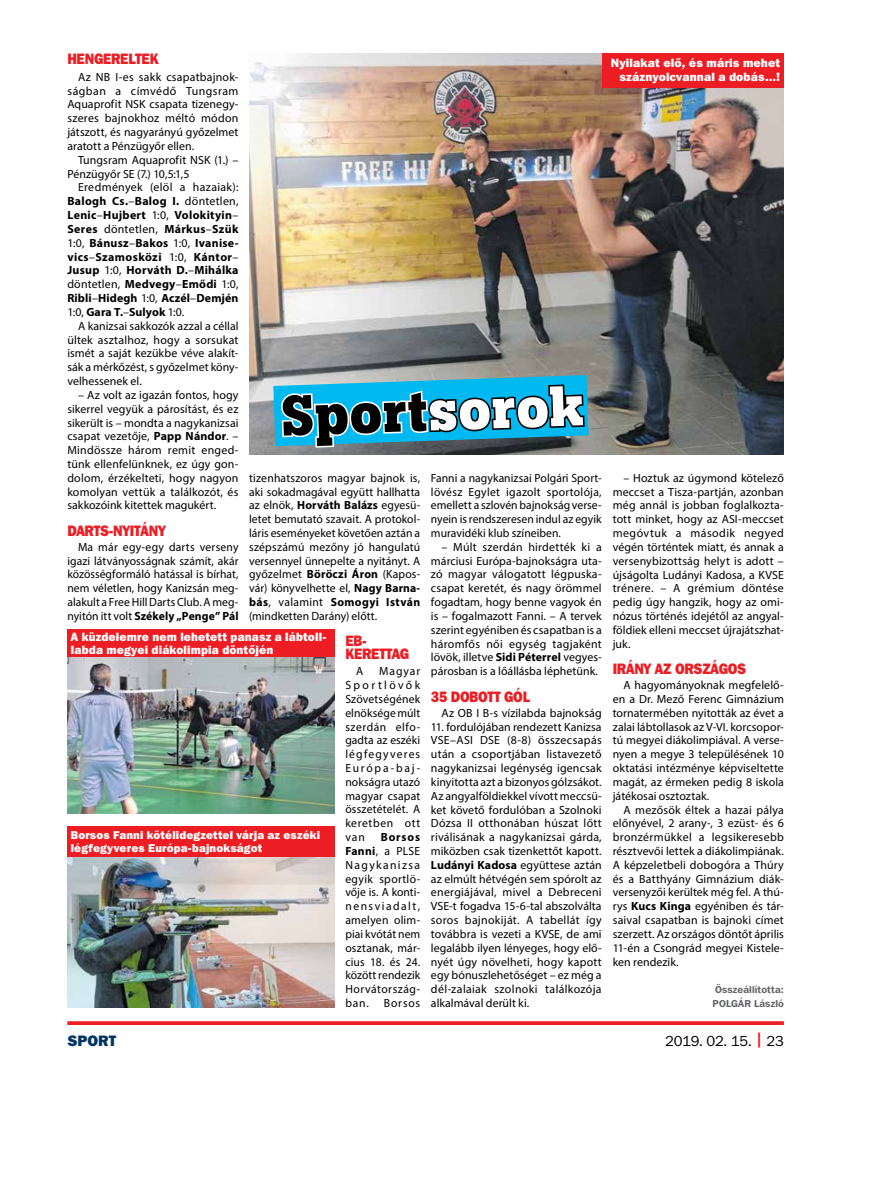
<style>
.page{position:relative;width:885px;height:1191px;background:#fff}
.page>*{position:absolute;margin:0;border:0;box-sizing:border-box;transform-origin:0 0}
.t1{font:700 56.25px "Boton PFL";color:#000}
.t2{font:15px/12.5px "Franklin Gothic Hv PFL";letter-spacing:-.02em;color:#ed1d24;scale:.9 1}
.t3{font:15px "Franklin Gothic PFL";letter-spacing:-.015em;color:#000}
.t4{font:15px "Franklin Gothic Hv PFL";letter-spacing:.005em;color:#003663}
.t5{font:11.88px/13.9px "Myriad Pro";letter-spacing:.005em;color:#000;text-align:justify}
.t6{font:700 11.88px "Myriad Pro";letter-spacing:.025em;color:#000}
.t7{font:11.88px/13.8px "Franklin Gothic Hv PFL";letter-spacing:.01em;color:#fff;text-align:right}
.t8{font:11.88px "Myriad Pro";letter-spacing:.03em;color:#000}
.t9{font:11.88px "Myriad Pro";letter-spacing:.025em;color:#000}
.t10{font:11.88px "Myriad Pro";letter-spacing:.04em;color:#000}
.t11{font:700 11.88px "Myriad Pro";letter-spacing:.005em;color:#000}
.t12{font:11.38px/13.1px "Franklin Gothic Hv PFL";letter-spacing:.015em;color:#fff}
.t13{font:700 10px/13.9px "Franklin Gothic PFL";letter-spacing:.015em;color:#636466}
.s1{font-weight:400}
.s2{font-weight:700}
.s3{color:#fff}
.s4{font-family:"Franklin Gothic Hv PFL";color:#ed1d24}
</style>
<div class="page">
<svg style="left:67px;top:1021px;width:716px;height:4px;background:#ee2a30"></svg>
<img style="left:249px;top:53px;width:534px;height:401px">
<div style="left:601px;top:53px;width:182px;height:34px;background:#ed1d24"></div>
<img style="left:67px;top:856px;width:267px;height:151px">
<div style="left:67px;top:825px;width:267px;height:31px;background:#ed1d24"></div>
<img style="left:273px;top:224px;width:315px;height:231px">
<img style="left:67px;top:657px;width:267px;height:156px">
<div style="left:67px;top:629px;width:267px;height:28px;background:#ed1d24"></div>
<p class="t2" style="left:67px;top:52px;width:103px">HENGERELTEK</p>
<p class="t5" style="left:78px;top:70px;width:162px">Az NB I-es sakk csapatbajnok-</p>
<p class="t10" style="left:67px;top:83px;width:172px">ságban a címvédő Tungsram</p>
<p class="t5" style="left:67px;top:97px;width:172px">Aquaprofit NSK csapata tizenegy-</p>
<p class="t9" style="left:67px;top:111px;width:172px">szeres bajnokhoz méltó módon</p>
<p class="t5" style="left:67px;top:125px;width:172px">játszott, és nagyarányú győzelmet</p>
<p class="t5" style="left:67px;top:139px;width:128px">aratott a Pénzügyőr ellen.</p>
<p class="t5" style="left:78px;top:153px;width:162px">Tungsram Aquaprofit NSK (1.) –</p>
<p class="t5" style="left:67px;top:166px;width:124px">Pénzügyőr SE (7.) 10,5:1,5</p>
<p class="t8" style="left:78px;top:180px;width:162px">Eredmények (elöl a hazaiak):</p>
<p class="t6" style="left:67px;top:193px;width:172px">Balogh Cs.<span class="s1">–</span>Balog I. <span class="s1">döntetlen,</span></p>
<p class="t6" style="left:67px;top:207px;width:172px">Lenic<span class="s1">–</span>Hujbert <span class="s1">1:0,</span> Volokityin<span class="s1">–</span></p>
<p class="t6" style="left:67px;top:221px;width:172px">Seres <span class="s1">döntetlen,</span> Márkus<span class="s1">–</span>Szük</p>
<p class="t6" style="left:67px;top:235px;width:172px"><span class="s1">1:0,</span> Bánusz<span class="s1">–</span>Bakos <span class="s1">1:0,</span> Ivanise-</p>
<p class="t6" style="left:67px;top:249px;width:172px">vics<span class="s1">–</span>Szamosközi <span class="s1">1:0,</span> Kántor<span class="s1">–</span></p>
<p class="t6" style="left:67px;top:263px;width:172px">Jusup <span class="s1">1:0,</span> Horváth D.<span class="s1">–</span>Mihálka</p>
<p class="t5" style="left:67px;top:277px;width:172px">döntetlen, <span class="s2">Medvegy</span>–<span class="s2">Emődi</span> 1:0,</p>
<p class="t6" style="left:67px;top:290px;width:172px">Ribli<span class="s1">–</span>Hidegh <span class="s1">1:0,</span> Aczél<span class="s1">–</span>Demjén</p>
<p class="t11" style="left:67px;top:304px;width:118px"><span class="s1">1:0,</span> Gara T.<span class="s1">–</span>Sulyok <span class="s1">1:0.</span></p>
<p class="t5" style="left:78px;top:318px;width:162px">A kanizsai sakkozók azzal a céllal</p>
<p class="t5" style="left:67px;top:332px;width:172px">ültek asztalhoz, hogy a sorsukat</p>
<p class="t5" style="left:67px;top:346px;width:172px">ismét a saját kezükbe véve alakít-</p>
<p class="t5" style="left:67px;top:360px;width:172px">sák a mérkőzést, s győzelmet köny-</p>
<p class="t5" style="left:67px;top:374px;width:76px">velhessenek el.</p>
<p class="t5" style="left:67px;top:388px;width:172px;text-indent:11px">– Az volt az igazán fontos, hogy sikerrel vegyük a párosítást, és ez sikerült is – mondta a nagykanizsai csapat vezetője, <span class="s2">Papp Nándor</span>. – Mindössze három remit enged&shy;tünk ellenfelünknek, ez úgy gon&shy;dolom, érzékelteti, hogy nagyon komolyan vettük a találkozót, és sakkozóink kitettek magukért.</p>
<p class="t2" style="left:67px;top:524px;width:111px">DARTS-NYITÁNY</p>
<p class="t5" style="left:67px;top:540px;width:173px;text-indent:11px">Ma már egy-egy darts verseny igazi látványosságnak számít, akár közösségformáló hatással is bírhat, nem véletlen, hogy Kanizsán meg&shy;alakult a Free Hill Darts Club. A meg&shy;nyitón itt volt <span class="s2">Székely „Penge” Pál</span></p>
<p class="t1" style="left:280px;top:383px;width:305px;rotate:-2deg">Sport<span class="s3">sorok</span></p>
<p class="t5" style="left:249px;top:470px;width:172px">tizenhatszoros magyar bajnok is, aki sokadmagával együtt hallhatta az elnök, <span class="s2">Horváth Balázs</span> egyesü&shy;letet bemutató szavait. A protokol&shy;láris eseményeket követően aztán a szépszámú mezőny jó hangulatú versennyel ünnepelte a nyitányt. A győzelmet <span class="s2">Böröczi Áron</span> (Kapos&shy;vár) könyvelhette el, <span class="s2">Nagy Barna&shy;bás</span>, valamint <span class="s2">Somogyi István </span>(mindketten Darány) előtt.</p>
<p class="t2" style="left:345px;top:634px;width:72px">EB-<br>KERETTAG</p>
<p class="t5" style="left:356px;top:664px;width:9px">A</p>
<p class="t5" style="left:431px;top:470px;width:172px">Fanni a nagykanizsai Polgári Sport&shy;lövész Egylet igazolt sportolója, emellett a szlovén bajnokság verse&shy;nyein is rendszeresen indul az egyik muravidéki klub színeiben.</p>
<p class="t5" style="left:431px;top:540px;width:172px;text-indent:11px">– Múlt szerdán hirdették ki a márciusi Európa-bajnokságra uta&shy;zó magyar válogatott légpuska&shy;csapat keretét, és nagy örömmel fogadtam, hogy benne vagyok én is – fogalmazott Fanni. – A tervek szerint egyéniben és csapatban is a háromfős női egység tagjaként lövök, illetve <span class="s2">Sidi Péterrel</span> vegyes&shy;párosban is a lőállásba léphetünk.</p>
<p class="t2" style="left:431px;top:689px;width:62px">35 DOBOTT</p>
<p class="t2" style="left:504px;top:689px;width:30px">GÓL</p>
<p class="t5" style="left:441px;top:705px;width:161px">Az OB I B-s vízilabda bajnokság</p>
<p class="t5" style="left:431px;top:719px;width:172px">11. fordulójában rendezett Kanizsa VSE–ASI DSE (8-8) összecsapás után a csoportjában listavezető nagykanizsai legénység igencsak kinyitotta azt a bizonyos gólzsákot.<br>Az angyalföldiekkel vívott meccsü&shy;ket követő fordulóban a Szolnoki Dózsa II otthonában húszat lőtt riválisának a nagykanizsai gárda, miközben csak tizenkettőt kapott.<br><span class="s2">Ludányi Kadosa</span> együttese aztán az elmúlt hétvégén sem spórolt az energiájával, mivel a Debreceni VSE-t fogadva 15-6-tal abszolválta soros bajnokiját. A tabellát így továbbra is vezeti a KVSE, de ami legalább ilyen lényeges, hogy elő&shy;nyét úgy növelheti, hogy kapott egy bónuszlehetőséget – ez még a dél-zalaiak szolnoki találkozója alkalmával derült ki.</p>
<p class="t7" style="left:71px;top:629px;width:257px;text-align:left">A küzdelemre nem lehetett panasz a lábtoll&shy;labda megyei diákolimpia döntőjén</p>
<p class="t5" style="left:345px;top:664px;width:76px;text-indent:34px">Magyar Sportlövők Szövetségének elnöksége múlt szerdán elfo&shy;gadta az eszéki légfegyveres Európa-baj&shy;nokságra utazó magyar csapat összetételét. A keretben ott van</p>
<p class="t12" style="left:71px;top:827px;width:251px">Borsos Fanni kötélidegzettel várja az eszéki légfegyveres Európa-bajnokságot</p>
<p class="t5" style="left:345px;top:830px;width:76px;text-indent:35px"><span class="s2">Borsos Fanni</span>, a PLSE Nagykanizsa egyik sportlö&shy;vője is. A konti&shy;nensviadalt, amelyen olim&shy;piai kvótát nem osztanak, már&shy;cius 18. és 24. között rendezik Horvátország&shy;ban. Borsos</p>
<p class="t7" style="left:610px;top:56px;width:171px">Nyilakat elő, és máris mehet száznyolcvannal a dobás...!</p>
<p class="t5" style="left:612px;top:471px;width:172px;text-indent:11px">– Hoztuk az úgymond kötelező meccset a Tisza-partján, azonban még annál is jobban foglalkozta&shy;tott minket, hogy az ASI-meccset megóvtuk a második negyed végén történtek miatt, és annak a versenybizottság helyt is adott – újságolta Ludányi Kadosa, a KVSE trénere. – A grémium döntése pedig úgy hangzik, hogy az omi&shy;nózus történés idejétől az angyal&shy;földiek elleni meccset újrajátszhat&shy;juk.</p>
<p class="t2" style="left:612px;top:662px;width:150px">IRÁNY AZ ORSZÁGOS</p>
<p class="t5" style="left:623px;top:678px;width:162px">A hagyományoknak megfelelő-</p>
<p class="t5" style="left:612px;top:692px;width:172px">en a Dr. Mező Ferenc Gimnázium</p>
<p class="t5" style="left:612px;top:705px;width:172px">tornatermében nyitották az évet a</p>
<p class="t5" style="left:612px;top:719px;width:172px">zalai lábtollasok az V-VI. korcsopor-</p>
<p class="t5" style="left:612px;top:733px;width:172px">tú megyei diákolimpiával. A verse-</p>
<p class="t5" style="left:612px;top:747px;width:172px">nyen a megye 3 településének 10</p>
<p class="t5" style="left:612px;top:761px;width:172px">oktatási intézménye képviseltette</p>
<p class="t5" style="left:612px;top:774px;width:172px">magát, az érmeken pedig 8 iskola</p>
<p class="t5" style="left:612px;top:788px;width:98px">játékosai osztoztak.</p>
<p class="t5" style="left:623px;top:802px;width:162px">A mezősök éltek a hazai pálya</p>
<p class="t5" style="left:612px;top:816px;width:172px">előnyével, 2 arany-, 3 ezüst- és 6</p>
<p class="t8" style="left:612px;top:830px;width:172px">bronzérmükkel a legsikeresebb</p>
<p class="t5" style="left:612px;top:844px;width:172px">résztvevői lettek a diákolimpiának.</p>
<p class="t5" style="left:612px;top:857px;width:172px">A képzeletbeli dobogóra a Thúry</p>
<p class="t5" style="left:612px;top:871px;width:172px">és a Batthyány Gimnázium diák-</p>
<p class="t5" style="left:612px;top:885px;width:172px">versenyzői kerültek még fel. A thú-</p>
<p class="t5" style="left:612px;top:899px;width:172px">rys <span class="s2">Kucs Kinga</span> egyéniben és tár-</p>
<p class="t5" style="left:612px;top:913px;width:172px">saival csapatban is bajnoki címet</p>
<p class="t5" style="left:612px;top:927px;width:172px">szerzett. Az országos döntőt április</p>
<p class="t5" style="left:612px;top:940px;width:172px">11-én a Csongrád megyei Kistele-</p>
<p class="t5" style="left:612px;top:954px;width:67px">ken rendezik.</p>
<p class="t13" style="left:712px;top:982px;width:73px">Összeállította:<br>POLGÁR László</p>
<p class="t4" style="left:67px;top:1030px;width:50px">Sport</p>
<p class="t3" style="left:665px;top:1032px;width:120px">2019. 02. 15. <span class="s4">|</span> 23</p>
</div>
